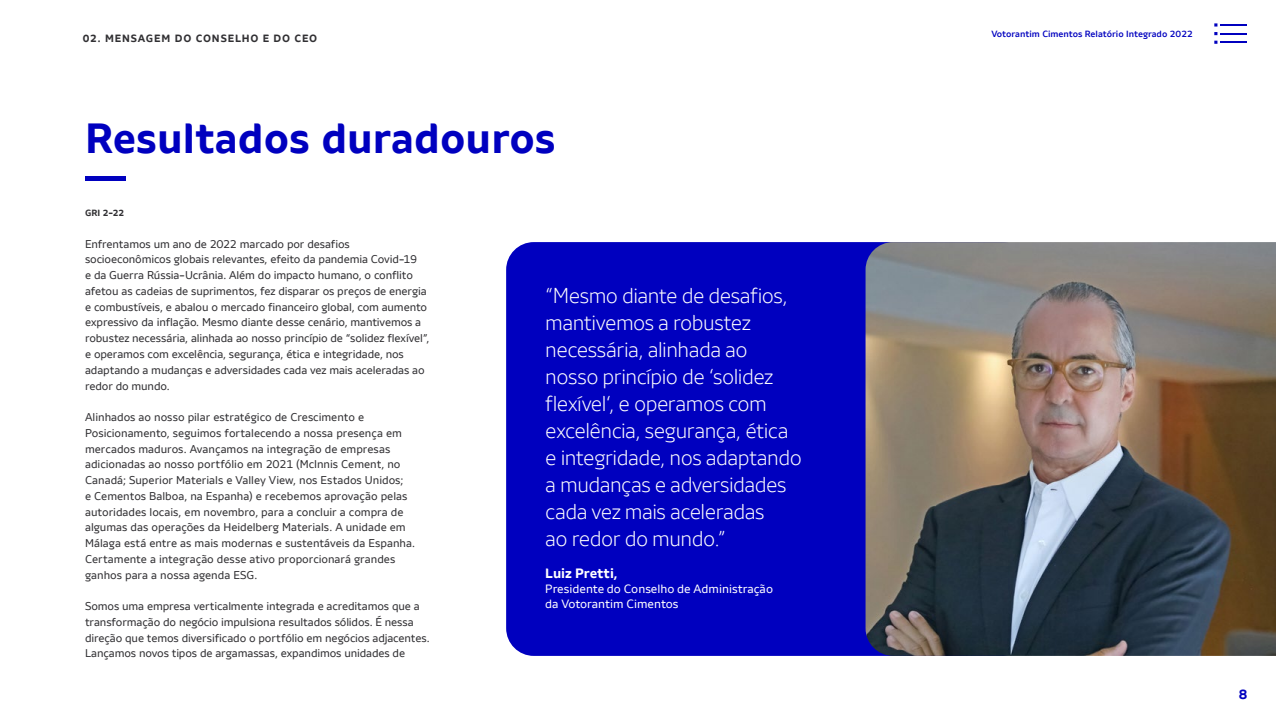
<style>
.page{position:relative;width:1276px;height:717px;background:#fff}
.page>*{position:absolute;margin:0;border:0;box-sizing:border-box;transform-origin:0 0}
.t1{font:54px "Votorantim Sans";color:#0000bf;scale:1.5 1}
.t2{font:700 42px "Votorantim Sans";color:#0000bf}
.t3{font:300 21px/27px "Votorantim Sans";letter-spacing:-.025em;color:#fff}
.t4{font:700 13.5px "Votorantim Sans";color:#fff}
.t5{font:700 13.5px "Votorantim Sans";color:#0000bf}
.t6{font:12px/15px "Votorantim Sans";color:#fff}
.t7{font:11.25px/15.8px "Votorantim Sans";letter-spacing:-.01em;color:#313033}
.t8{font:700 10.5px "Votorantim Sans";letter-spacing:.075em;color:#313033}
.t9{font:500 9px "Votorantim Sans";color:#0000bf}
.t10{font:700 9px "Votorantim Sans";color:#313033}
</style>
<div class="page">
<div style="left:506px;top:242px;width:523px;height:413px;background:#0000bf;border-radius:28px"></div>
<img style="left:865px;top:242px;width:411px;height:413px">
<svg style="left:1214px;top:23px;width:33px;height:12px"></svg>
<hr style="left:1220px;top:41px;width:27px;height:2px;background:#0000bf">
<p class="t8" style="left:83px;top:32px;width:236px">02. MENSAGEM DO CONSELHO E DO CEO</p>
<h2 class="t2" style="left:85px;top:113px;width:472px">Resultados duradouros</h2>
<h1 class="t1" style="left:85px;top:147px;width:28px">–</h1>
<p class="t10" style="left:85px;top:207px;width:41px">GRI 2-22</p>
<p class="t7" style="left:85px;top:236px;width:346px">Enfrentamos um ano de 2022 marcado por desafios socioeconômicos globais relevantes, efeito da pandemia Covid-19<br>e da Guerra Rússia-Ucrânia. Além do impacto humano, o conflito afetou as cadeias de suprimentos, fez disparar os preços de energia e combustíveis, e abalou o mercado financeiro global, com aumento expressivo da inflação. Mesmo diante desse cenário, mantivemos a robustez necessária, alinhada ao nosso princípio de “solidez flexível”, e operamos com excelência, segurança, ética e integridade, nos adaptando a mudanças e adversidades cada vez mais aceleradas ao redor do mundo.</p>
<p class="t7" style="left:85px;top:409px;width:331px">Alinhados ao nosso pilar estratégico de Crescimento e Posicionamento, seguimos fortalecendo a nossa presença em mercados maduros. Avançamos na integração de empresas adicionadas ao nosso portfólio em 2021 (McInnis Cement, no Canadá; Superior Materials e Valley View, nos Estados Unidos;<br>e Cementos Balboa, na Espanha) e recebemos aprovação pelas autoridades locais, em novembro, para a concluir a compra de algumas das operações da Heidelberg Materials. A unidade em Málaga está entre as mais modernas e sustentáveis da Espanha.<br>Certamente a integração desse ativo proporcionará grandes ganhos para a nossa agenda ESG.</p>
<p class="t7" style="left:85px;top:598px;width:346px">Somos uma empresa verticalmente integrada e acreditamos que a transformação do negócio impulsiona resultados sólidos. É nessa direção que temos diversificado o portfólio em negócios adjacentes.<br>Lançamos novos tipos de argamassas, expandimos unidades de</p>
<p class="t3" style="left:545px;top:282px;width:258px">“Mesmo diante de desafios, mantivemos a robustez necessária, alinhada ao nosso princípio de ‘solidez flexível‘, e operamos com excelência, segurança, ética e integridade, nos adaptando a mudanças e adversidades cada vez mais aceleradas<br>ao redor do mundo.”</p>
<p class="t4" style="left:545px;top:565px;width:74px">Luiz Pretti,</p>
<p class="t6" style="left:545px;top:581px;width:229px">Presidente do Conselho de Administração da Votorantim Cimentos</p>
<p class="t9" style="left:991px;top:29px;width:203px">Votorantim Cimentos Relatório Integrado 2022</p>
<p class="t5" style="left:1238px;top:685px;width:10px">8</p>
</div>
